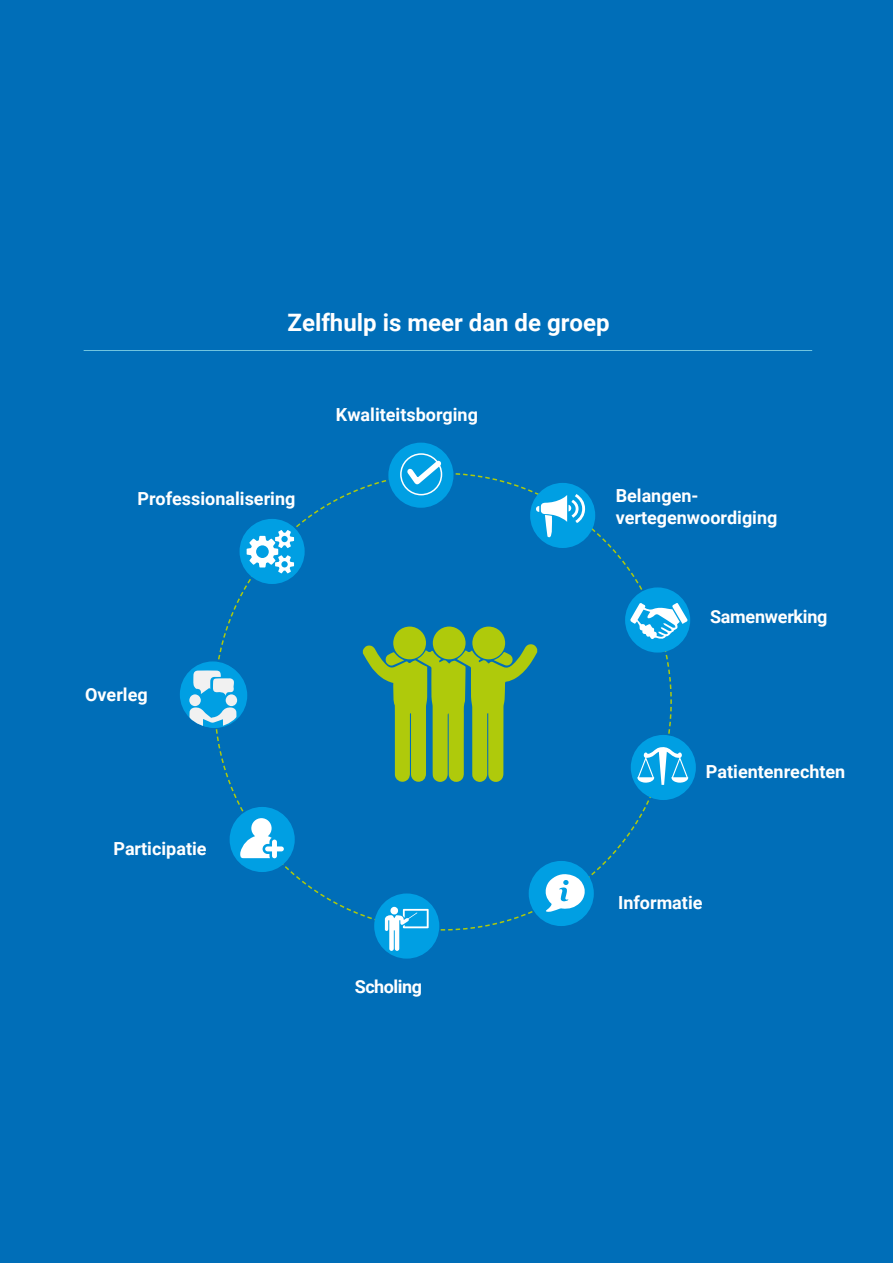
<style>
.page{position:relative;width:893px;height:1263px;background:#006eb8}
.page>*{position:absolute;margin:0;border:0;box-sizing:border-box;transform-origin:0 0}
.t1{font:700 24px "Roboto";color:#fff}
.t2{font:700 18px/21.6px "Roboto";color:#fff}
.t3{font:700 18px "Roboto";letter-spacing:-.025em;color:#fff}
</style>
<div class="page">
<svg style="left:215px;top:472px;width:458px;height:459px"></svg>
<hr style="left:84px;top:350px;width:728px;height:1px;background:#71c5e0">
<div style="left:472px;top:626px;width:33px;height:33px;background:#afca0b;border-radius:50%"></div>
<div style="left:433px;top:626px;width:33px;height:33px;background:#afca0b;border-radius:50%"></div>
<div style="left:393px;top:626px;width:33px;height:33px;background:#afca0b;border-radius:50%"></div>
<svg style="left:363px;top:644px;width:174px;height:139px"></svg>
<div style="left:240px;top:519px;width:65px;height:65px;background:#009fe3;border-radius:50%"></div>
<div style="left:530px;top:483px;width:65px;height:65px;background:#009fe3;border-radius:50%"></div>
<div style="left:625px;top:587px;width:65px;height:65px;background:#009fe3;border-radius:50%"></div>
<div style="left:631px;top:735px;width:65px;height:65px;background:#009fe3;border-radius:50%"></div>
<div style="left:529px;top:861px;width:65px;height:65px;background:#009fe3;border-radius:50%"></div>
<div style="left:374px;top:893px;width:65px;height:65px;background:#009fe3;border-radius:50%"></div>
<div style="left:230px;top:807px;width:65px;height:65px;background:#009fe3;border-radius:50%"></div>
<div style="left:388px;top:443px;width:65px;height:65px;background:#009fe3;border-radius:50%"></div>
<svg style="left:546px;top:874px;width:39px;height:38px"></svg>
<svg style="left:630px;top:602px;width:58px;height:38px"></svg>
<svg style="left:536px;top:494px;width:49px;height:43px"></svg>
<svg style="left:637px;top:746px;width:51px;height:39px"></svg>
<svg style="left:385px;top:907px;width:44px;height:44px"></svg>
<svg style="left:240px;top:818px;width:44px;height:40px"></svg>
<div style="left:180px;top:661px;width:66px;height:66px;background:#009fe3;border-radius:50%"></div>
<svg style="left:189px;top:707px;width:48px;height:20px"></svg>
<svg style="left:193px;top:670px;width:43px;height:26px"></svg>
<div style="left:189px;top:694px;width:12px;height:12px;background:#f1f1f1;border-radius:50%"></div>
<div style="left:226px;top:694px;width:11px;height:12px;background:#f1f1f1;border-radius:50%"></div>
<svg style="left:247px;top:530px;width:47px;height:43px"></svg>
<div style="left:400px;top:453px;width:42px;height:42px;border:2px solid #fff;border-radius:50%"></div>
<svg style="left:402px;top:456px;width:41px;height:34px"></svg>
<h1 class="t1" style="left:287px;top:306px;width:324px">Zelfhulp is meer dan de groep</h1>
<p class="t2" style="left:137px;top:487px;width:159px">Professionalisering</p>
<p class="t2" style="left:336px;top:403px;width:144px">Kwaliteitsborging</p>
<p class="t2" style="left:85px;top:683px;width:64px">Overleg</p>
<p class="t2" style="left:113px;top:837px;width:95px">Participatie</p>
<p class="t3" style="left:355px;top:974px;width:69px">Scholing</p>
<p class="t2" style="left:616px;top:485px;width:163px">Belangen&shy;vertegenwoordiging</p>
<p class="t2" style="left:710px;top:606px;width:119px">Samenwerking</p>
<p class="t2" style="left:706px;top:760px;width:141px">Patientenrechten</p>
<p class="t2" style="left:618px;top:891px;width:86px">Informatie</p>
</div>
